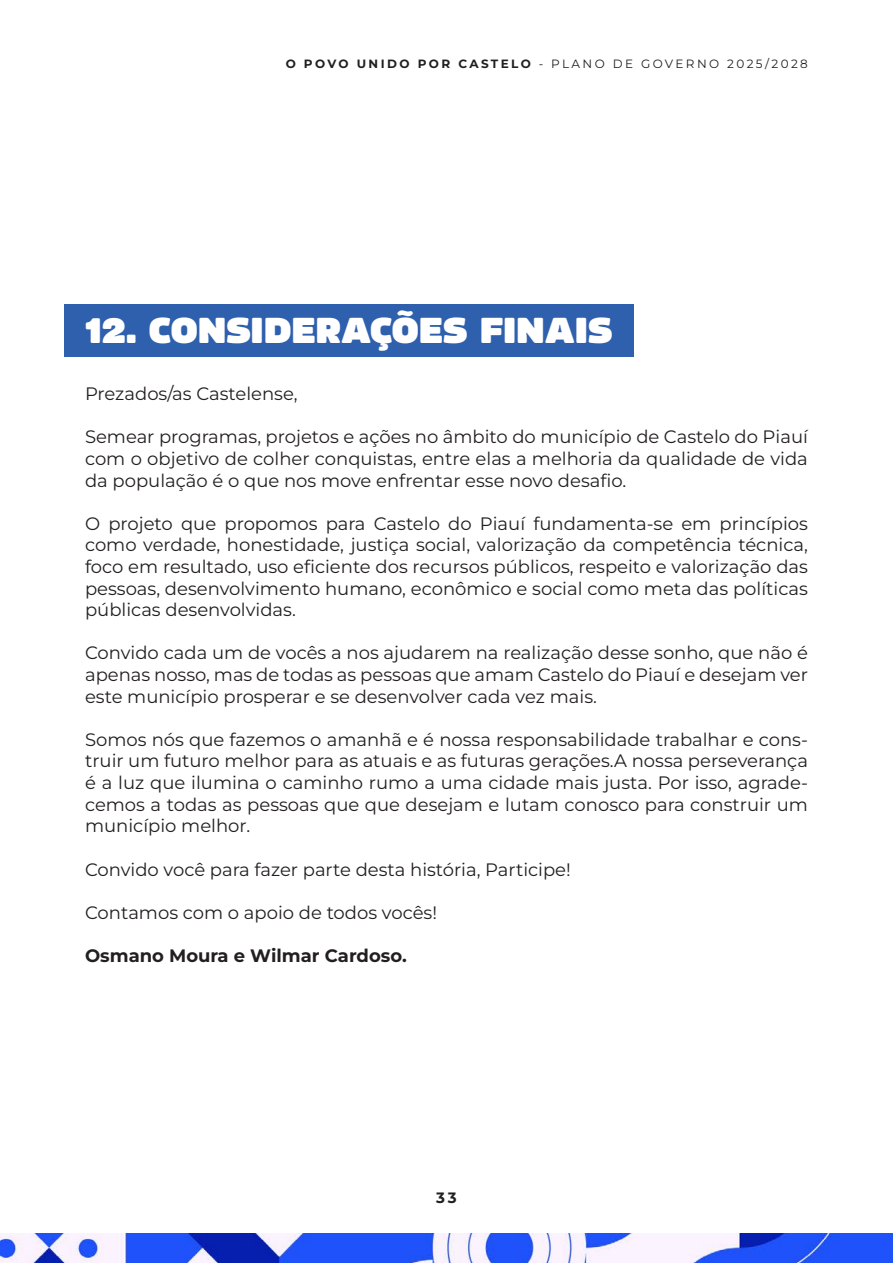
<style>
.page{position:relative;width:893px;height:1263px;background:#fff}
.page>*{position:absolute;margin:0;border:0;box-sizing:border-box;transform-origin:0 0}
.t1{font:900 expanded 36px "Amfibia";letter-spacing:-.005em;color:#fff}
.t2{font:18px/21.6px "Montserrat";color:#231f20;text-align:justify}
.t3{font:700 18px "Montserrat";color:#231f20}
.t4{font:700 15px "Montserrat";color:#231f20}
.t5{font:12px "Montserrat";letter-spacing:.2em;color:#231f20}
.s1{font-weight:700}
</style>
<div class="page">
<img style="left:0;top:1234px;width:893px;height:29px">
<div style="left:65px;top:304px;width:569px;height:53px;background:#2f60ad"></div>
<p class="t5" style="left:286px;top:55px;width:524px"><span class="s1">O POVO UNIDO POR CASTELO</span> - PLANO DE GOVERNO 2025/2028</p>
<p class="t1" style="left:85px;top:310px;width:529px">12. CONSIDERAÇÕES FINAIS</p>
<p class="t2" style="left:85px;top:383px;width:214px">Prezados/as Castelense,</p>
<p class="t2" style="left:85px;top:426px;width:724px">Semear programas, projetos e ações no âmbito do município de Castelo do Piauí com o objetivo de colher conquistas, entre elas a melhoria da qualidade de vida da população é o que nos move enfrentar esse novo desafio.</p>
<p class="t2" style="left:85px;top:512px;width:724px">O projeto que propomos para Castelo do Piauí fundamenta-se em princípios como verdade, honestidade, justiça social, valorização da competência técnica, foco em resultado, uso eficiente dos recursos públicos, respeito e valorização das pessoas, desenvolvimento humano, econômico e social como meta das políticas públicas desenvolvidas.</p>
<p class="t2" style="left:85px;top:642px;width:724px">Convido cada um de vocês a nos ajudarem na realização desse sonho, que não é apenas nosso, mas de todas as pessoas que amam Castelo do Piauí e desejam ver este município prosperar e se desenvolver cada vez mais.</p>
<p class="t2" style="left:85px;top:728px;width:724px">Somos nós que fazemos o amanhã e é nossa responsabilidade trabalhar e cons&shy;truir um futuro melhor para as atuais e as futuras gerações.A nossa perseverança é a luz que ilumina o caminho rumo a uma cidade mais justa. Por isso, agrade&shy;cemos a todas as pessoas que que desejam e lutam conosco para construir um município melhor.</p>
<p class="t2" style="left:85px;top:858px;width:487px">Convido você para fazer parte desta história, Participe!</p>
<p class="t2" style="left:85px;top:901px;width:353px">Contamos com o apoio de todos vocês!</p>
<p class="t3" style="left:85px;top:943px;width:323px">Osmano Moura e Wilmar Cardoso.</p>
<p class="t4" style="left:436px;top:1188px;width:22px">33</p>
</div>
